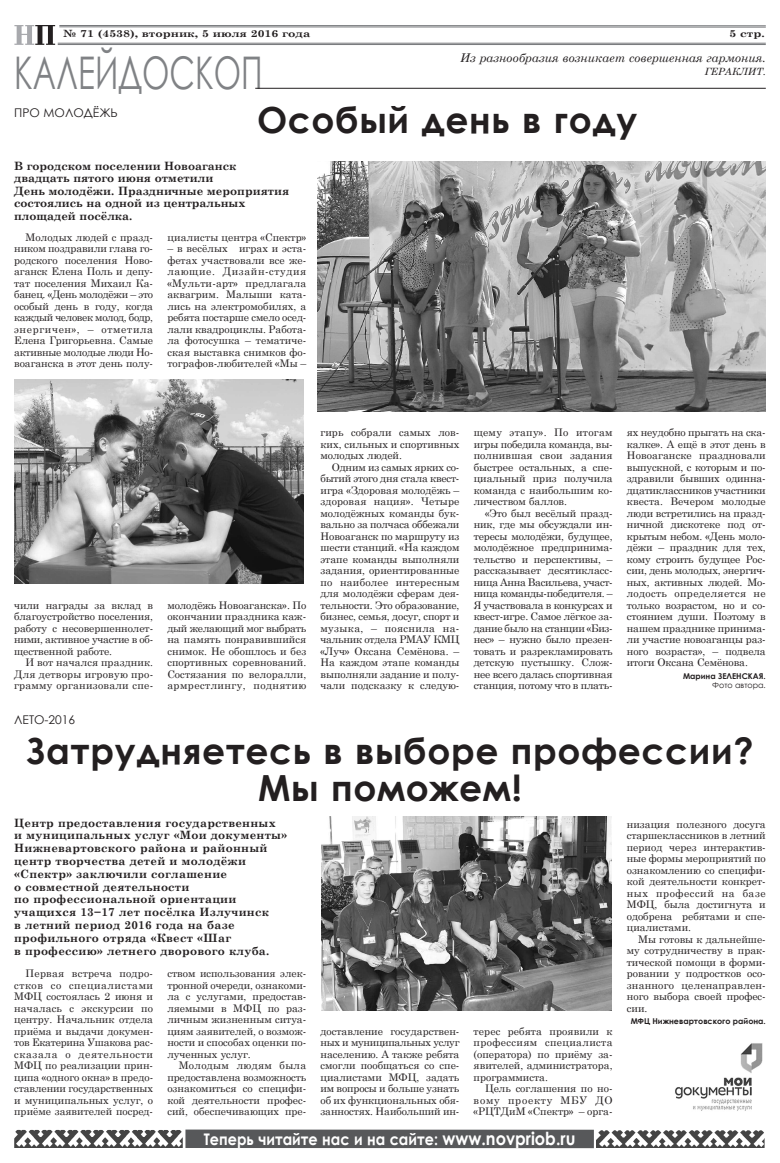
<style>
.page{position:relative;width:780px;height:1163px;background:#fff}
.page>*{position:absolute;margin:0;border:0;box-sizing:border-box;transform-origin:0 0}
.t1{font:45px "Century Gothic";color:#808285;scale:.7 1}
.t2{font:700 36px/37px "Century Gothic";letter-spacing:.015em;color:#231f20;text-align:center}
.t3{font:700 16px "Century Gothic";color:#fff;scale:.9 1}
.t4{font:italic 12px "Century Schoolbook";color:#231f20}
.t5{font:12px "Century Gothic";color:#231f20}
.t6{font:700 11.5px/12.8px "Century Schoolbook";letter-spacing:.025em;color:#231f20}
.t7{font:700 11.5px/12.5px "Century Schoolbook";color:#231f20}
.t8{font:10.5px/11.5px "Century Schoolbook";color:#231f20;text-align:justify}
.t9{font:10.5px "Century Schoolbook";letter-spacing:.02em;color:#231f20}
.t10{font:700 10px "Century Schoolbook";color:#231f20;scale:1.2 1}
.t11{font:italic 10px "Century Schoolbook";color:#231f20}
.t12{font:700 8px "Century Gothic";color:#231f20}
.t13{font:8px "Century Gothic";color:#231f20}
.s1{font-size:18px}
</style>
<div class="page">
<div style="left:185px;top:1129px;width:409px;height:18px;background:#57585a"></div>
<img style="left:14px;top:1129px;width:169px;height:18px">
<img style="left:597px;top:1130px;width:167px;height:17px">
<hr style="left:59px;top:25px;width:706px;height:1px;background:#76787b">
<hr style="left:59px;top:27px;width:706px;height:1px;background:#76787b">
<hr style="left:58px;top:43px;width:707px;height:1px;background:#76787b">
<hr style="left:58px;top:44px;width:707px;height:1px;background:#76787b">
<svg style="left:14px;top:25px;width:41px;height:20px"></svg>
<hr style="left:255px;top:88px;width:510px;height:1px;background:#231f20">
<img style="left:322px;top:816px;width:289px;height:194px">
<img style="left:318px;top:161px;width:447px;height:250px">
<img style="left:14px;top:379px;width:289px;height:205px">
<img style="left:675px;top:1043px;width:87px;height:68px">
<p class="t10" style="left:63px;top:27px;width:207px">№ 71 (4538), вторник, 5 июля 2016 года</p>
<p class="t10" style="left:729px;top:27px;width:31px">5 стр.</p>
<p class="t4" style="left:460px;top:51px;width:307px">Из разнообразия возникает совершенная гармония.</p>
<p class="t11" style="left:704px;top:66px;width:63px">ГераклИт.</p>
<h1 class="t1" style="left:14px;top:44px;width:356px">КАлейдосКоП</h1>
<p class="t5" style="left:14px;top:105px;width:105px">Про молодёжь</p>
<h2 class="t2" style="left:257px;top:100px;width:382px">Особый день в году</h2>
<p class="t7" style="left:14px;top:159px;width:276px">В городском поселении Новоаганск двадцать пятого июня отметили<br>День молодёжи. Праздничные мероприятия состоялись на одной из центральных площадей посёлка.</p>
<p class="t8" style="left:14px;top:231px;width:140px;text-indent:11px">Молодых людей с празд&shy;ником поздравили глава го&shy;родского поселения Ново&shy;аганск Елена Поль и депу&shy;тат поселения Михаил Ка&shy;банец. «День молодёжи – это особый день в году, когда каждый человек молод, бодр, энергичен», – отметила Елена Григорьевна. Самые активные молодые люди Но&shy;воаганска в этот день полу-</p>
<p class="t9" style="left:167px;top:230px;width:140px">циалисты центра «Спектр»</p>
<p class="t8" style="left:167px;top:242px;width:140px">– в весёлых играх и эста&shy;фетах участвовали все же&shy;лающие. Дизайн-студия «Мульти-арт» предлагала аквагрим. Малыши ката&shy;лись на электромобилях, а ребята постарше смело осед&shy;лали квадроциклы. Работа&shy;ла фотосушка – тематиче&shy;ская выставка снимков фо&shy;тографов-любителей «Мы –</p>
<p class="t8" style="left:14px;top:599px;width:140px">чили награды за вклад в благоустройство поселения, работу с несовершеннолет&shy;ними, активное участие в об&shy;щественной работе.</p>
<p class="t8" style="left:14px;top:656px;width:140px;text-indent:11px">И вот начался праздник.<br>Для детворы игровую про&shy;грамму организовали спе-</p>
<p class="t5" style="left:14px;top:711px;width:62px">лето-2016</p>
<p class="t8" style="left:167px;top:599px;width:140px">молодёжь Новоаганска». По окончании праздника каж&shy;дый желающий мог выбрать на память понравившийся снимок. Не обошлось и без спортивных соревнований.<br>Состязания по велоралли, армрестлингу, поднятию</p>
<p class="t8" style="left:320px;top:426px;width:140px">гирь собрали самых лов&shy;ких, сильных и спортивных молодых людей.</p>
<p class="t8" style="left:320px;top:461px;width:140px;text-indent:11px">Одним из самых ярких со&shy;бытий этого дня стала квест&shy;игра «Здоровая молодёжь – здоровая нация». Четыре молодёжных команды бук&shy;вально за полчаса оббежали Новоаганск по маршруту из шести станций. «На каждом этапе команды выполняли задания, ориентированные по наиболее интересным для молодёжи сферам дея&shy;тельности. Это образование, бизнес, семья, досуг, спорт и музыка, – пояснила на&shy;чальник отдела РМАУ КМЦ «Луч» Оксана Семёнова. – На каждом этапе команды выполняли задание и полу&shy;чали подсказку к следую-</p>
<p class="t8" style="left:473px;top:426px;width:140px">щему этапу». По итогам игры победила команда, вы&shy;полнившая свои задания быстрее остальных, а спе&shy;циальный приз получила команда с наибольшим ко&shy;личеством баллов.</p>
<p class="t8" style="left:473px;top:507px;width:140px;text-indent:11px">«Это был весёлый празд&shy;ник, где мы обсуждали ин&shy;тересы молодёжи, будущее, молодёжное предпринима&shy;тельство и перспективы, – рассказывает десятикласс&shy;ница Анна Васильева, участ&shy;ница команды-победителя. – Я участвовала в конкурсах и квест-игре. Самое лёгкое за&shy;дание было на станции «Биз&shy;нес» – нужно было презен&shy;товать и разрекламировать детскую пустышку. Слож&shy;нее всего далась спортивная станция, потому что в плать-</p>
<p class="t8" style="left:626px;top:426px;width:140px">ях неудобно прыгать на ска&shy;калке». А ещё в этот день в Новоаганске праздновали выпускной, с которым и по&shy;здравили бывших одинна&shy;дцатиклассников участники квеста. Вечером молодые люди встретились на празд&shy;ничной дискотеке под от&shy;крытым небом. «День моло&shy;дёжи – праздник для тех, кому строить будущее Рос&shy;сии, день молодых, энергич&shy;ных, активных людей. Мо&shy;лодость определяется не только возрастом, но и со&shy;стоянием души. Поэтому в нашем празднике принима&shy;ли участие новоаганцы раз&shy;ного возраста», – подвела итоги Оксана Семёнова.</p>
<p class="t12" style="left:683px;top:671px;width:84px">Марина ЗЕЛЕНСКАЯ.</p>
<p class="t13" style="left:712px;top:680px;width:55px">Фото автора.</p>
<h2 class="t2" style="left:26px;top:731px;width:728px">Затрудняетесь в выборе профессии?<br>Мы поможем!</h2>
<p class="t6" style="left:14px;top:815px;width:274px">Центр предоставления государственных<br>и муниципальных услуг «Мои документы» Нижневартовского района и районный центр творчества детей и молодёжи «Спектр» заключили соглашение<br>о совместной деятельности<br>по профессиональной ориентации учащихся 13−17 лет посёлка Излучинск<br>в летний период 2016 года на базе профильного отряда «Квест «Шаг<br>в профессию» летнего дворового клуба.</p>
<p class="t8" style="left:14px;top:967px;width:140px;text-indent:11px">Первая встреча подро&shy;стков со специалистами МФЦ состоялась 2 июня и началась с экскурсии по центру. Начальник отдела приёма и выдачи докумен&shy;тов Екатерина Ушакова рас&shy;сказала о деятельности МФЦ по реализации прин&shy;ципа «одного окна» в предо&shy;ставлении государственных и муниципальных услуг, о приёме заявителей посред-</p>
<p class="t8" style="left:167px;top:967px;width:140px">ством использования элек&shy;тронной очереди, ознакоми&shy;ла с услугами, предостав&shy;ляемыми в МФЦ по раз&shy;личным жизненным ситуа&shy;циям заявителей, о возмож&shy;ности и способах оценки по&shy;лученных услуг.</p>
<p class="t8" style="left:167px;top:1059px;width:140px;text-indent:11px">Молодым людям была предоставлена возможность ознакомиться со специфи&shy;кой деятельности профес&shy;сий, обеспечивающих пре-</p>
<p class="t8" style="left:320px;top:1024px;width:140px">доставление государствен&shy;ных и муниципальных услуг населению. А также ребята смогли пообщаться со спе&shy;циалистами МФЦ, задать им вопросы и больше узнать об их функциональных обя&shy;занностях. Наибольший ин-</p>
<p class="t8" style="left:473px;top:1024px;width:140px">терес ребята проявили к профессиям специалиста (оператора) по приёму за&shy;явителей, администратора, программиста.</p>
<p class="t8" style="left:473px;top:1082px;width:140px;text-indent:11px">Цель соглашения по но&shy;вому проекту МБУ ДО «РЦТДиМ «Спектр» – орга-</p>
<h3 class="t3" style="left:204px;top:1128px;width:414px">Теперь читайте нас и на сайте: <span class="s1">www.novpriob.ru</span></h3>
<p class="t8" style="left:626px;top:817px;width:140px">низация полезного досуга старшеклассников в летний период через интерактив&shy;ные формы мероприятий по ознакомлению со специфи&shy;кой деятельности конкрет&shy;ных профессий на базе МФЦ, была достигнута и одобрена ребятами и спе&shy;циалистами.</p>
<p class="t8" style="left:626px;top:932px;width:140px;text-indent:11px">Мы готовы к дальнейше&shy;му сотрудничеству в прак&shy;тической помощи в форми&shy;ровании у подростков осо&shy;знанного целенаправлен&shy;ного выбора своей профес&shy;сии.</p>
<p class="t12" style="left:630px;top:1016px;width:136px">МФЦ Нижневартовского района.</p>
</div>
